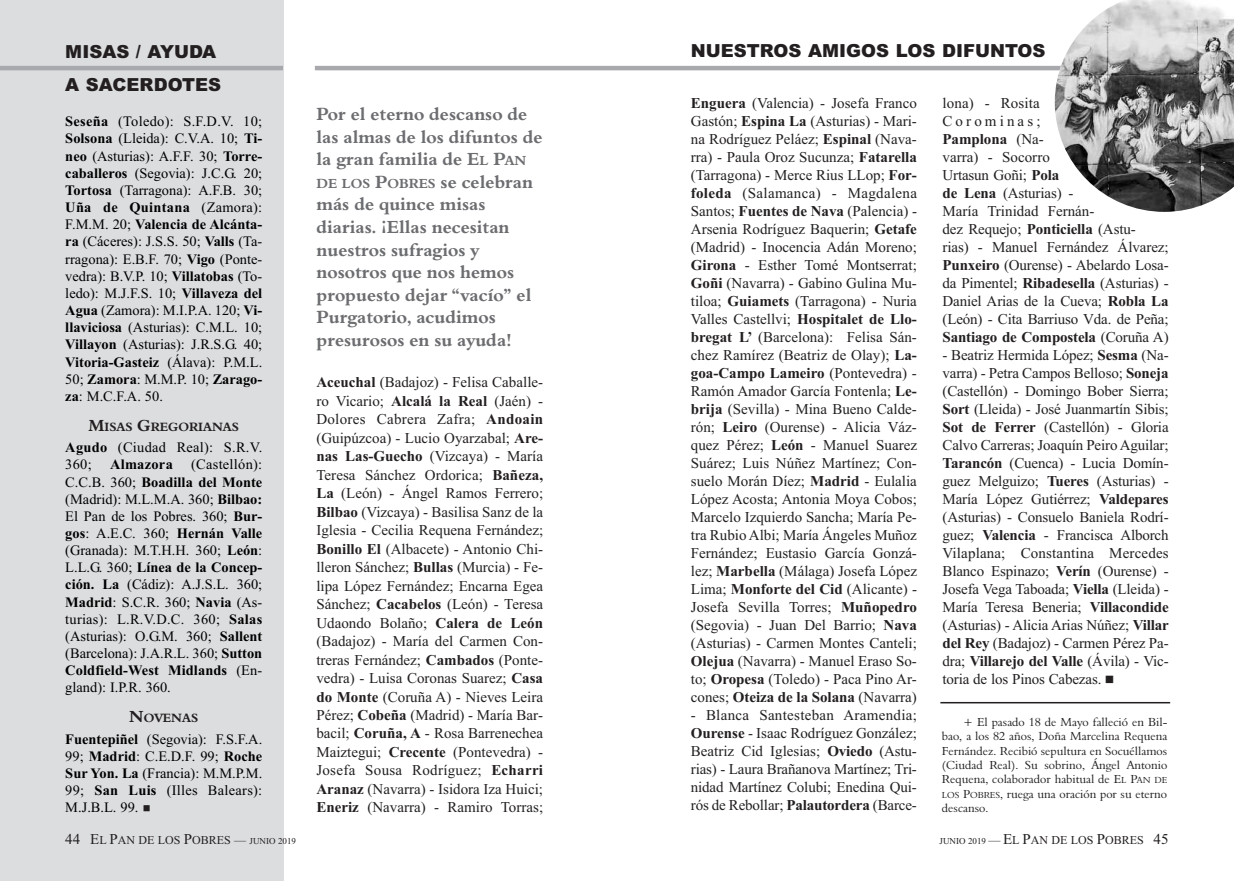
<style>
.page{position:relative;width:1234px;height:881px;background:#fff}
.page>*{position:absolute;margin:0;border:0;box-sizing:border-box;transform-origin:0 0}
.t1{font:18px/22.5px "Aldine 401 BT Bold A";color:#6c6d70}
.t2{font:900 18px/33px "Arial";color:#231f20}
.t3{font:15px/18px "Times New Roman";letter-spacing:-.01em;color:#231f20;text-align:justify}
.t4{font:14.4px/17.1px "Times New Roman";color:#000;text-align:justify}
.t5{font:14.4px/17.1px "Times New Roman";letter-spacing:.02em;color:#000}
.t6{font:700 14.4px "Times New Roman";letter-spacing:.02em;color:#000}
.t7{font:12.3px "Aldine 401 BT Bold A";color:#231f20}
.t8{font:12px/14.4px "Aldine 401 BT Roman A";color:#231f20;text-align:justify}
.t9{font:12px "Times New Roman";color:#231f20}
.s1{font-weight:700}
.s2{font-size:16.5px}
.s3{font-size:13.5px}
.s4{font-size:9px}
.s5{font-size:15px}
</style>
<div class="page">
<div style="left:0;top:0;width:283px;height:880px;background:#dcdddf"></div>
<hr style="left:315px;top:66px;width:854px;height:4px;background:#a8a9ad">
<hr style="left:0;top:66px;width:283px;height:4px;background:#a8a9ad">
<img style="left:1054px;top:0;width:179px;height:212px">
<hr style="left:940px;top:701px;width:229px;height:2px;background:#231f20">
<p class="t2" style="left:65px;top:36px;width:157px">MISAS / AYUDA<br>A SACERDOTES</p>
<p class="t4" style="left:65px;top:113px;width:198px"><span class="s1">Seseña</span> (Toledo): S.F.D.V. 10; <span class="s1">Solsona</span> (Lleida): C.V.A. 10; <span class="s1">Ti&shy;neo</span> (Asturias): A.F.F. 30; <span class="s1">Torre&shy;caballeros</span> (Segovia): J.C.G. 20; <span class="s1">Tortosa</span> (Tarragona): A.F.B. 30; <span class="s1">Uña de Quintana</span> (Zamora):<br>F.M.M. 20; <span class="s1">Valencia de Alcánta&shy;ra</span> (Cáceres): J.S.S. 50; <span class="s1">Valls</span> (Ta&shy;rragona): E.B.F. 70; <span class="s1">Vigo</span> (Ponte&shy;vedra): B.V.P. 10; <span class="s1">Villatobas</span> (To&shy;ledo): M.J.F.S. 10; <span class="s1">Villaveza del Agua</span> (Zamora): M.I.P.A. 120; <span class="s1">Vi&shy;llaviciosa</span> (Asturias): C.M.L. 10; <span class="s1">Villayon</span> (Asturias): J.R.S.G. 40; <span class="s1">Vitoria-Gasteiz</span> (Álava): P.M.L.<br>50; <span class="s1">Zamora</span>: M.M.P. 10; <span class="s1">Zarago&shy;za</span>: M.C.F.A. 50.</p>
<p class="t7" style="left:89px;top:419px;width:152px"><span class="s2">M</span>ISAS <span class="s2">G</span>REGORIANAS</p>
<p class="t5" style="left:65px;top:438px;width:198px"><span class="s1">Agudo</span> (Ciudad Real): S.R.V.<br>360;</p>
<p class="t4" style="left:65px;top:455px;width:198px;text-indent:126px">(Castellón):<br>C.C.B. 360; <span class="s1">Boadilla del Monte </span>(Madrid): M.L.M.A. 360; <span class="s1">Bilbao:<br></span>El Pan de los Pobres. 360; <span class="s1">Bur&shy;gos</span>: A.E.C. 360; <span class="s1">Hernán Valle </span>(Granada): M.T.H.H. 360; <span class="s1">León</span>:<br>L.L.G. 360; <span class="s1">Línea de la Concep&shy;ción. La</span> (Cádiz): A.J.S.L. 360; <span class="s1">Madrid</span>: S.C.R. 360; <span class="s1">Navia</span> (As&shy;turias): L.R.V.D.C. 360; <span class="s1">Salas </span>(Asturias): O.G.M. 360; <span class="s1">Sallent </span>(Barcelona): J.A.R.L. 360; <span class="s1">Sutton Coldfield-West Midlands</span> (En&shy;gland): I.P.R. 360.</p>
<p class="t7" style="left:129px;top:710px;width:71px"><span class="s2">N</span>OVENAS</p>
<p class="t4" style="left:65px;top:730px;width:198px"><span class="s1">Fuentepiñel</span> (Segovia): F.S.F.A.<br>99; <span class="s1">Madrid</span>: C.E.D.F. 99; <span class="s1">Roche Sur Yon. La</span> (Francia): M.M.P.M.<br>99; <span class="s1">San Luis</span> (Illes Balears):<br>M.J.B.L. 99.</p>
<p class="t6" style="left:110px;top:456px;width:64px">Almazora</p>
<p class="t1" style="left:316px;top:103px;width:227px">Por el eterno descanso de las almas de los difuntos de la gran familia de E<span class="s3">L</span> P<span class="s3">AN<br>DE LOS</span> P<span class="s3">OBRES</span> se celebran más de quince misas diarias. ¡Ellas necesitan nuestros sufragios y nosotros que nos hemos propuesto dejar “vacío” el<br>Purgatorio, acudimos presurosos en su ayuda!</p>
<p class="t3" style="left:316px;top:373px;width:228px;line-height:18.5px"><span class="s1">Aceuchal</span> (Badajoz) - Felisa Caballe&shy;ro Vicario; <span class="s1">Alcalá la Real</span> (Jaén) - Dolores Cabrera Zafra; <span class="s1">Andoain </span>(Guipúzcoa) - Lucio Oyarzabal; <span class="s1">Are&shy;nas Las-Guecho</span> (Vizcaya) - María Teresa Sánchez Ordorica; <span class="s1">Bañeza, La</span> (León) - Ángel Ramos Ferrero; <span class="s1">Bilbao</span> (Vizcaya) - Basilisa Sanz de la Iglesia - Cecilia Requena Fernández; <span class="s1">Bonillo El</span> (Albacete) - Antonio Chi&shy;lleron Sánchez; <span class="s1">Bullas</span> (Murcia) - Fe&shy;lipa López Fernández; Encarna Egea Sánchez; <span class="s1">Cacabelos</span> (León) - Teresa Udaondo Bolaño; <span class="s1">Calera de León </span>(Badajoz) - María del Carmen Con&shy;treras Fernández; <span class="s1">Cambados</span> (Ponte&shy;vedra) - Luisa Coronas Suarez; <span class="s1">Casa do Monte</span> (Coruña A) - Nieves Leira Pérez; <span class="s1">Cobeña</span> (Madrid) - María Bar&shy;bacil; <span class="s1">Coruña, A</span> - Rosa Barrenechea Maiztegui; <span class="s1">Crecente</span> (Pontevedra) - Josefa Sousa Rodríguez; <span class="s1">Echarri Aranaz</span> (Navarra) - Isidora Iza Huici; <span class="s1">Eneriz</span> (Navarra) - Ramiro Torras;</p>
<p class="t2" style="left:690px;top:34px;width:356px">NUESTROS AMIGOS LOS DIFUNTOS</p>
<p class="t3" style="left:690px;top:93px;width:227px"><span class="s1">Enguera</span> (Valencia) - Josefa Franco Gastón; <span class="s1">Espina La</span> (Asturias) - Mari&shy;na Rodríguez Peláez; <span class="s1">Espinal</span> (Nava&shy;rra) - Paula Oroz Sucunza; <span class="s1">Fatarella </span>(Tarragona) - Merce Rius LLop; <span class="s1">For&shy;foleda</span> (Salamanca) - Magdalena Santos; <span class="s1">Fuentes de Nava</span> (Palencia) - Arsenia Rodríguez Baquerin; <span class="s1">Getafe </span>(Madrid) - Inocencia Adán Moreno; <span class="s1">Girona</span> - Esther Tomé Montserrat; <span class="s1">Goñi</span> (Navarra) - Gabino Gulina Mu&shy;tiloa; <span class="s1">Guiamets</span> (Tarragona) - Nuria Valles Castellvi; <span class="s1">Hospitalet de Llo&shy;bregat L’</span> (Barcelona): Felisa Sán&shy;chez Ramírez (Beatriz de Olay); <span class="s1">La&shy;goa-Campo Lameiro</span> (Pontevedra) - Ramón Amador García Fontenla; <span class="s1">Le&shy;brija</span> (Sevilla) - Mina Bueno Calde&shy;rón; <span class="s1">Leiro</span> (Ourense) - Alicia Váz&shy;quez Pérez; <span class="s1">León</span> - Manuel Suarez Suárez; Luis Núñez Martínez; Con&shy;suelo Morán Díez; <span class="s1">Madrid</span> - Eulalia López Acosta; Antonia Moya Cobos; Marcelo Izquierdo Sancha; María Pe&shy;tra Rubio Albi; María Ángeles Muñoz Fernández; Eustasio García Gonzá&shy;lez; <span class="s1">Marbella</span> (Málaga) Josefa López Lima; <span class="s1">Monforte del Cid</span> (Alicante) - Josefa Sevilla Torres; <span class="s1">Muñopedro </span>(Segovia) - Juan Del Barrio; <span class="s1">Nava </span>(Asturias) - Carmen Montes Canteli; <span class="s1">Olejua</span> (Navarra) - Manuel Eraso So&shy;to; <span class="s1">Oropesa</span> (Toledo) - Paca Pino Ar&shy;cones; <span class="s1">Oteiza de la Solana</span> (Navarra)</p>
<p class="t3" style="left:690px;top:705px;width:227px">- Blanca Santesteban Aramendia; <span class="s1">Ourense</span> - Isaac Rodríguez González; Beatriz Cid Iglesias; <span class="s1">Oviedo</span> (Astu&shy;rias) - Laura Brañanova Martínez; Tri&shy;nidad Martínez Colubi; Enedina Qui&shy;rós de Rebollar; <span class="s1">Palautordera</span> (Barce-</p>
<p class="t3" style="left:942px;top:93px;width:227px;text-align:left">lona) - Rosita<br>Corominas;<br><span class="s1">Pamplona</span> (Na-<br>varra) - Socorro<br>Urtasun Goñi; <span class="s1">Pola<br>de Lena</span> (Asturias) -<br>María Trinidad Fernán-<br>dez Requejo; <span class="s1">Ponticiella</span> (Astu-<br>rias) - Manuel Fernández Álvarez;<br><span class="s1">Punxeiro</span> (Ourense) - Abelardo Losa&shy;da Pimentel; <span class="s1">Ribadesella</span> (Asturias) -<br>Daniel Arias de la Cueva; <span class="s1">Robla La </span>(León) - Cita Barriuso Vda. de Peña;<br><span class="s1">Santiago de Compostela</span> (Coruña A)</p>
<p class="t3" style="left:942px;top:345px;width:228px">- Beatriz Hermida López; <span class="s1">Sesma</span> (Na&shy;varra) - Petra Campos Belloso; <span class="s1">Soneja </span>(Castellón) - Domingo Bober Sierra; <span class="s1">Sort</span> (Lleida) - José Juanmartín Sibis; <span class="s1">Sot de Ferrer</span> (Castellón) - Gloria Calvo Carreras; Joaquín Peiro Aguilar; <span class="s1">Tarancón</span> (Cuenca) - Lucia Domín&shy;guez Melguizo; <span class="s1">Tueres</span> (Asturias) - María López Gutiérrez; <span class="s1">Valdepares </span>(Asturias) - Consuelo Baniela Rodrí&shy;guez; <span class="s1">Valencia</span> - Francisca Alborch Vilaplana; Constantina Mercedes Blanco Espinazo; <span class="s1">Verín</span> (Ourense) - Josefa Vega Taboada; <span class="s1">Viella</span> (Lleida) - María Teresa Beneria; <span class="s1">Villacondide </span>(Asturias) - Alicia Arias Núñez; <span class="s1">Villar del Rey</span> (Badajoz) - Carmen Pérez Pa&shy;dra; <span class="s1">Villarejo del Valle</span> (Ávila) - Vic&shy;toria de los Pinos Cabezas.</p>
<p class="t8" style="left:941px;top:714px;width:227px;text-indent:21px">+ El pasado 18 de Mayo falleció en Bil&shy;bao, a los 82 años, Doña Marcelina Requena Fernández. Recibió sepultura en Socuéllamos (Ciudad Real). Su sobrino, Ángel Antonio Requena, colaborador habitual de E<span class="s4">L</span> P<span class="s4">AN DE LOS</span> P<span class="s4">OBRES</span>, ruega una oración por su eterno descanso.</p>
<p class="t9" style="left:65px;top:832px;width:232px"><span class="s5">44 E</span>L <span class="s5">P</span>AN DE LOS <span class="s5">P</span>OBRES — <span class="s4">JUNIO 2019</span></p>
<p class="t9" style="left:939px;top:832px;width:230px"><span class="s4">JUNIO 2019</span> — <span class="s5">E</span>L <span class="s5">P</span>AN DE LOS <span class="s5">P</span>OBRES <span class="s5">45</span></p>
</div>
